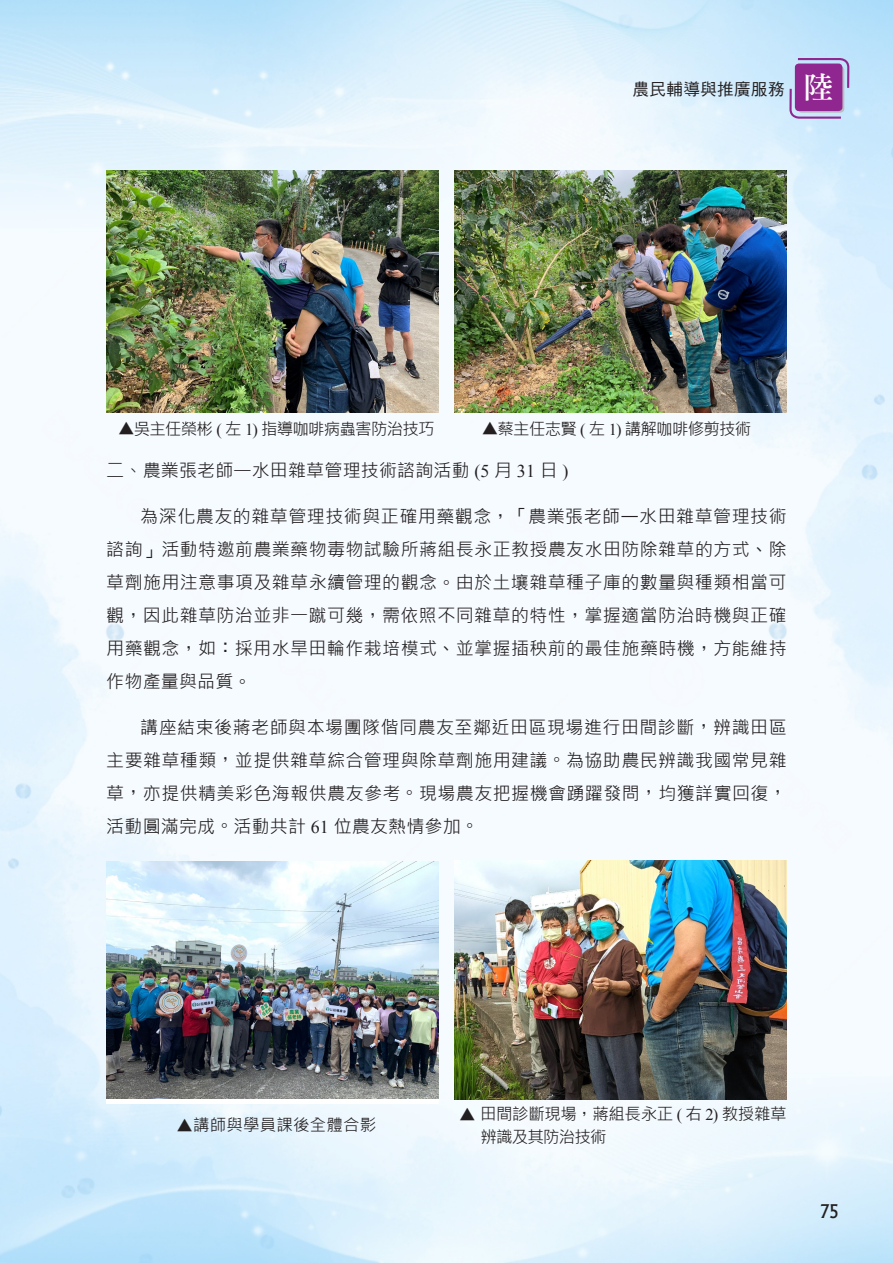
<style>
.page{position:relative;width:893px;height:1263px;background:#fff}
.page>*{position:absolute;margin:0;border:0;box-sizing:border-box;transform-origin:0 0}
.基本內文{font:18px/33px "Microsoft Jheng Hei";letter-spacing:.025em;color:#231f20;text-align:justify}
.一_小標{font:18px "Microsoft Jheng Hei";letter-spacing:.01em;color:#231f20}
.t1{font:500 18px "Albertus";color:#231f20;scale:.9 1}
.圖解說明{font:16.5px "Microsoft Jheng Hei";letter-spacing:-.05em;color:#231f20}
.圖解說明-2{font:16.5px/22.5px "Microsoft Jheng Hei";letter-spacing:-.025em;color:#231f20}
.基本內文-2{font:16.5px "Microsoft Jheng Hei";letter-spacing:.01em;color:#231f20}
.t2{font:16.5px "DF Hei Std W5";letter-spacing:.025em;color:#231f20}
.s1{font-family:"DF Li Song Md WIN BF";font-size:30px;color:#fff}
.s2{font-family:"DF Hei Std W5"}
.s3{font-family:"Times New Roman"}
.s4{font-family:"DF Hei Std W3"}
</style>
<div class="page">
<img style="left:0;top:0;width:893px;height:1263px">
<svg style="left:788px;top:57px;width:62px;height:63px;background:#a266b1"></svg>
<img style="left:106px;top:170px;width:333px;height:242px">
<img style="left:454px;top:170px;width:332px;height:242px">
<div style="left:106px;top:861px;width:333px;height:243px;background:#fff"></div>
<img style="left:106px;top:861px;width:333px;height:238px">
<img style="left:454px;top:860px;width:333px;height:239px">
<p class="t2" style="left:633px;top:80px;width:202px">農民輔導與推廣服務 <span class="s1">陸</span></p>
<p class="圖解說明" style="left:118px;top:418px;width:318px"><span class="s2">▲</span>吳主任榮彬 <span class="s3">(</span> 左 <span class="s3">1)</span> 指導咖啡病蟲害防治技巧</p>
<p class="圖解說明" style="left:482px;top:418px;width:271px"><span class="s2">▲</span>蔡主任志賢 <span class="s3">(</span> 左 <span class="s3">1)</span> 講解咖啡修剪技術</p>
<p class="一_小標" style="left:106px;top:459px;width:464px">二<span class="s4">、</span>農業張老師<span class="s4">—</span>水田雜草管理技術諮詢活動 <span class="s3">(5</span> 月 <span class="s3">31</span> 日 <span class="s3">)</span></p>
<p class="基本內文" style="left:106px;top:500px;width:682px;text-indent:34px">為深化農友的雜草管理技術與正確用藥觀念<span class="s2">，「</span>農業張老師<span class="s2">—</span>水田雜草管理技術諮詢<span class="s2">」</span>活動特邀前農業藥物毒物試驗所蔣組長永正教授農友水田防除雜草的方式<span class="s2">、</span>除草劑施用注意事項及雜草永續管理的觀念<span class="s2">。</span>由於土壤雜草種子庫的數量與種類相當可觀<span class="s2">，</span>因此雜草防治並非一蹴可幾<span class="s2">，</span>需依照不同雜草的特性<span class="s2">，</span>掌握適當防治時機與正確用藥觀念<span class="s2">，</span>如<span class="s2">：</span>採用水旱田輪作栽培模式<span class="s2">、</span>並掌握插秧前的最佳施藥時機<span class="s2">，</span>方能維持作物產量與品質<span class="s2">。</span></p>
<p class="基本內文" style="left:106px;top:711px;width:682px;text-indent:34px">講座結束後蔣老師與本場團隊偕同農友至鄰近田區現場進行田間診斷<span class="s2">，</span>辨識田區主要雜草種類<span class="s2">，</span>並提供雜草綜合管理與除草劑施用建議<span class="s2">。</span>為協助農民辨識我國常見雜草<span class="s2">，</span>亦提供精美彩色海報供農友參考<span class="s2">。</span>現場農友把握機會踴躍發問<span class="s2">，</span>均獲詳實回復<span class="s2">，</span>活動圓滿完成<span class="s2">。</span>活動共計 <span class="s3">61</span> 位農友熱情參加<span class="s2">。</span></p>
<p class="基本內文-2" style="left:176px;top:1115px;width:201px"><span class="s2">▲</span>講師與學員課後全體合影</p>
<p class="圖解說明-2" style="left:480px;top:1103px;width:308px;text-indent:-21px"><span class="s2">▲</span> 田間診斷現場<span class="s2">，</span>蔣組長永正 <span class="s3">(</span> 右 <span class="s3">2)</span> 教授雜草辨識及其防治技術</p>
<p class="t1" style="left:819px;top:1200px;width:23px">75</p>
</div>
